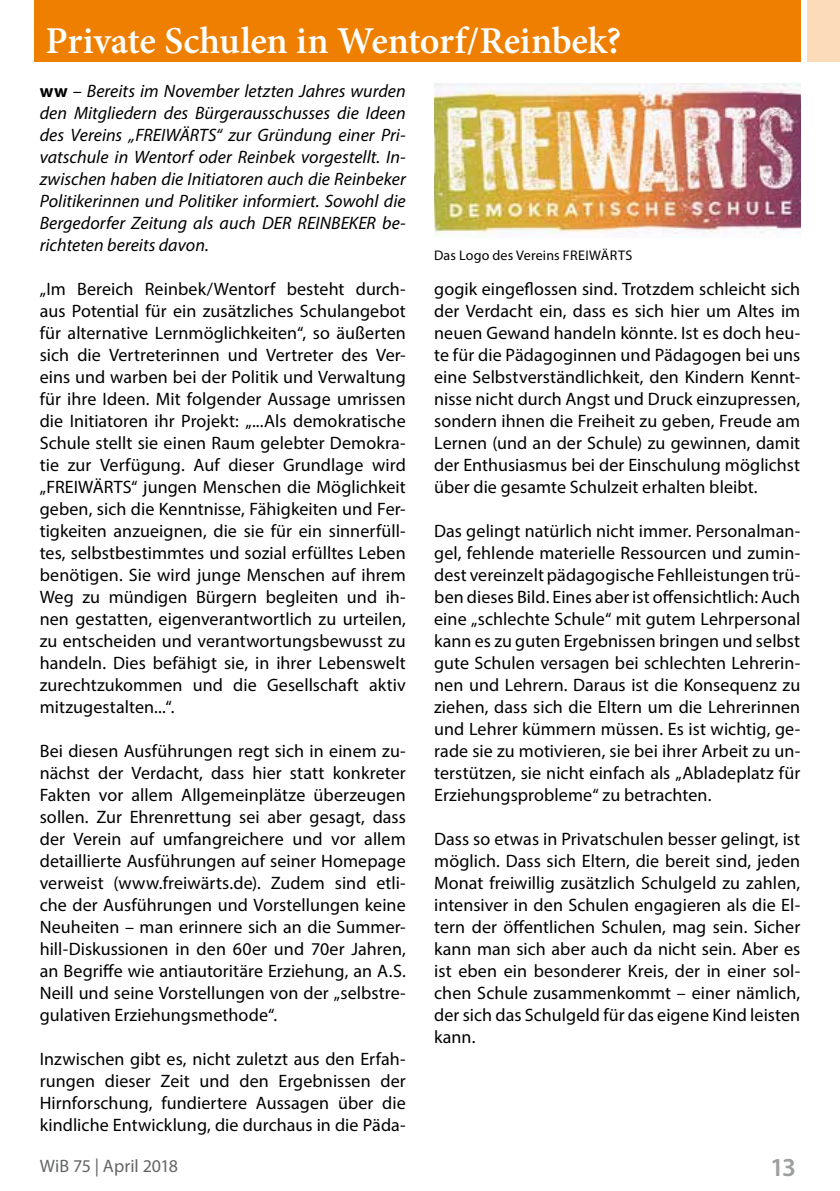
<style>
.page{position:relative;width:840px;height:1191px;background:#fff}
.page>*{position:absolute;margin:0;border:0;box-sizing:border-box;transform-origin:0 0}
.t1{font:600 38px "Minion Pro";letter-spacing:-.01em;color:#fff}
.t2{font:600 26px "Myriad Pro";color:#9c9e9f}
.t3{font:18px/22px "Myriad Pro";letter-spacing:.005em;color:#000;text-align:justify}
.t4{font:italic 18px/22px "Myriad Pro";letter-spacing:.005em;color:#000;text-align:justify}
.t5{font:18px "Myriad Pro";color:#646567}
.t6{font:14px "Myriad Pro";letter-spacing:.015em;color:#000}
.s1{font-weight:700;font-style:normal}
</style>
<div class="page">
<div style="left:806px;top:0;width:33px;height:62px;background:#fcdbb9"></div>
<div style="left:34px;top:0;width:765px;height:62px;background:#ee7f00"></div>
<img style="left:434px;top:84px;width:365px;height:154px">
<h1 class="t1" style="left:45px;top:15px;width:577px">Private Schulen in Wentorf/Reinbek?</h1>
<p class="t4" style="left:40px;top:80px;width:367px"><span class="s1">ww</span> – Bereits im November letzten Jahres wurden den Mitgliedern des Bürgerausschusses die Ideen des Vereins „FREIWÄRTS“ zur Gründung einer Pri&shy;vatschule in Wentorf oder Reinbek vorgestellt. In&shy;zwischen haben die Initiatoren auch die Reinbeker Politikerinnen und Politiker informiert. Sowohl die Bergedorfer Zeitung als auch DER REINBEKER be&shy;richteten bereits davon.</p>
<p class="t3" style="left:40px;top:278px;width:367px">„Im Bereich Reinbek/Wentorf besteht durch&shy;aus Potential für ein zusätzliches Schulangebot für alternative Lernmöglichkeiten“, so äußerten sich die Vertreterinnen und Vertreter des Ver&shy;eins und warben bei der Politik und Verwaltung für ihre Ideen. Mit folgender Aussage umrissen die Initiatoren ihr Projekt: „...Als demokratische Schule stellt sie einen Raum gelebter Demokra&shy;tie zur Verfügung. Auf dieser Grundlage wird „FREIWÄRTS“ jungen Menschen die Möglichkeit geben, sich die Kenntnisse, Fähigkeiten und Fer&shy;tigkeiten anzueignen, die sie für ein sinnerfüll&shy;tes, selbstbestimmtes und sozial erfülltes Leben benötigen. Sie wird junge Menschen auf ihrem Weg zu mündigen Bürgern begleiten und ih&shy;nen gestatten, eigenverantwortlich zu urteilen, zu entscheiden und verantwortungsbewusst zu handeln. Dies befähigt sie, in ihrer Lebenswelt zurechtzukommen und die Gesellschaft aktiv mitzugestalten...“.</p>
<p class="t3" style="left:40px;top:740px;width:367px">Bei diesen Ausführungen regt sich in einem zu&shy;nächst der Verdacht, dass hier statt konkreter Fakten vor allem Allgemeinplätze überzeugen sollen. Zur Ehrenrettung sei aber gesagt, dass der Verein auf umfangreichere und vor allem detaillierte Ausführungen auf seiner Homepage verweist (www.freiwärts.de). Zudem sind etli&shy;che der Ausführungen und Vorstellungen keine Neuheiten – man erinnere sich an die Summer&shy;hill-Diskussionen in den 60er und 70er Jahren, an Begriffe wie antiautoritäre Erziehung, an A.S.<br>Neill und seine Vorstellungen von der „selbstre&shy;gulativen Erziehungsmethode“.</p>
<p class="t3" style="left:40px;top:1048px;width:367px">Inzwischen gibt es, nicht zuletzt aus den Erfah&shy;rungen dieser Zeit und den Ergebnissen der Hirnforschung, fundiertere Aussagen über die kindliche Entwicklung, die durchaus in die Päda-</p>
<p class="t6" style="left:434px;top:246px;width:200px">Das Logo des Vereins FREIWÄRTS</p>
<p class="t3" style="left:434px;top:278px;width:367px">gogik eingeflossen sind. Trotzdem schleicht sich der Verdacht ein, dass es sich hier um Altes im neuen Gewand handeln könnte. Ist es doch heu&shy;te für die Pädagoginnen und Pädagogen bei uns eine Selbstverständlichkeit, den Kindern Kennt&shy;nisse nicht durch Angst und Druck einzupressen, sondern ihnen die Freiheit zu geben, Freude am Lernen (und an der Schule) zu gewinnen, damit der Enthusiasmus bei der Einschulung möglichst über die gesamte Schulzeit erhalten bleibt.</p>
<p class="t3" style="left:434px;top:520px;width:367px">Das gelingt natürlich nicht immer. Personalman&shy;gel, fehlende materielle Ressourcen und zumin&shy;dest vereinzelt pädagogische Fehlleistungen trü&shy;ben dieses Bild. Eines aber ist offensichtlich: Auch eine „schlechte Schule“ mit gutem Lehrpersonal kann es zu guten Ergebnissen bringen und selbst gute Schulen versagen bei schlechten Lehrerin&shy;nen und Lehrern. Daraus ist die Konsequenz zu ziehen, dass sich die Eltern um die Lehrerinnen und Lehrer kümmern müssen. Es ist wichtig, ge&shy;rade sie zu motivieren, sie bei ihrer Arbeit zu un&shy;terstützen, sie nicht einfach als „Abladeplatz für Erziehungsprobleme“ zu betrachten.</p>
<p class="t3" style="left:434px;top:828px;width:367px">Dass so etwas in Privatschulen besser gelingt, ist möglich. Dass sich Eltern, die bereit sind, jeden Monat freiwillig zusätzlich Schulgeld zu zahlen, intensiver in den Schulen engagieren als die El&shy;tern der öffentlichen Schulen, mag sein. Sicher kann man sich aber auch da nicht sein. Aber es ist eben ein besonderer Kreis, der in einer sol&shy;chen Schule zusammenkommt – einer nämlich, der sich das Schulgeld für das eigene Kind leisten kann.</p>
<p class="t5" style="left:40px;top:1154px;width:140px">WiB 75 | April 2018</p>
<h2 class="t2" style="left:769px;top:1151px;width:28px">13</h2>
</div>
